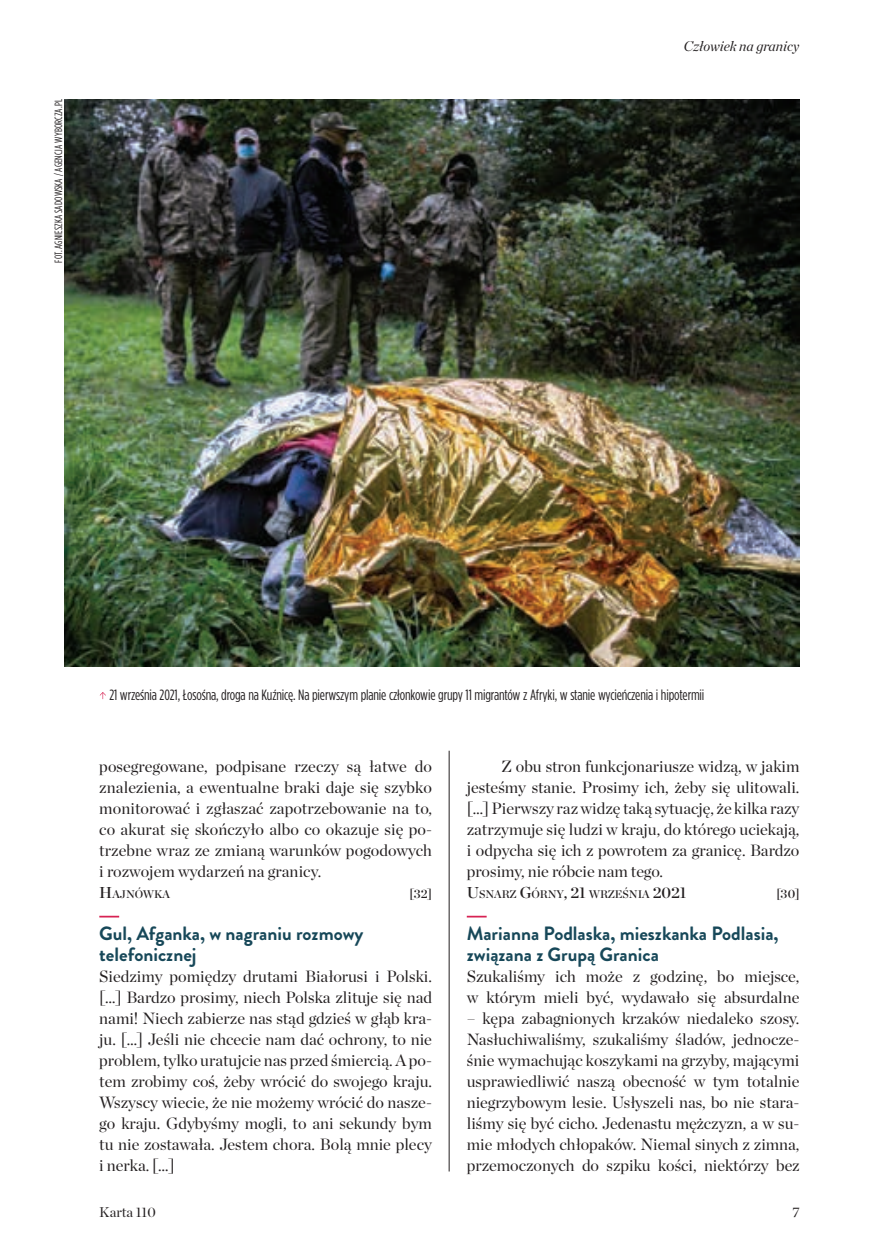
<style>
.page{position:relative;width:874px;height:1241px;background:#fff}
.page>*{position:absolute;margin:0;border:0;box-sizing:border-box;transform-origin:0 0}
.DATA-MIEJSCE_NAD{font:700 19.25px/21px "Brandon Grotesque";color:#174859}
.txt_szeryf{font:16.28px/21px "Chronicle Display";color:#231f20;text-align:justify}
.txt_szeryf_wcięcie{font:16.28px/21px "Chronicle Display";color:#231f20;text-align:justify}
.fotopodpis{font:14.88px "Gotham Condensed";letter-spacing:-.01em;color:#231f20}
.t1{font:italic 14px "Chronicle Display";color:#231f20}
.t2{font:14px "Chronicle Display";color:#231f20}
.data_pod{font:12.25px "Chronicle Display Semi";color:#231f20}
.data_pod-2{font:11.03px "Chronicle Display Semi";letter-spacing:-.005em;color:#231f20}
.fotocredit{font:10.5px "Gotham Condensed";letter-spacing:.01em;color:#231f20}
.s1{font-size:15.75px}
</style>
<div class="page">
<hr style="left:99px;top:915px;width:20px;height:2px;background:#d72253">
<hr style="left:466px;top:915px;width:20px;height:2px;background:#d72253">
<hr style="left:448px;top:750px;width:1px;height:421px;background:#231f20">
<img style="left:64px;top:99px;width:735px;height:567px">
<svg style="left:100px;top:692px;width:6px;height:7px"></svg>
<p class="fotocredit" style="left:52px;top:263px;width:165px;rotate:-90deg">FOT. AGNIESZKA SADOWSKA / AGENCJA WYBORCZA.PL</p>
<p class="t1" style="left:683px;top:35px;width:117px">Człowiek na granicy</p>
<p class="fotopodpis" style="left:109px;top:685px;width:596px">21 września 2021, Łosośna, droga na Kuźnicę. Na pierwszym planie członkowie grupy 11 migrantów z Afryki, w stanie wycieńczenia i hipotermii</p>
<p class="txt_szeryf_wcięcie" style="left:99px;top:754px;width:334px">posegregowane, podpisane rzeczy są łatwe do znalezienia, a ewentualne braki daje się szybko monitorować i zgłaszać zapotrzebowanie na to, co akurat się skończyło albo co okazuje się po&shy;trzebne wraz ze zmianą warunków pogodowych i rozwojem wydarzeń na granicy.</p>
<p class="data_pod-2" style="left:99px;top:885px;width:72px"><span class="s1">H</span>AJNÓWKA</p>
<p class="data_pod" style="left:409px;top:883px;width:24px">[32]</p>
<p class="DATA-MIEJSCE_NAD" style="left:99px;top:922px;width:265px">Gul, Afganka, w nagraniu rozmowy telefonicznej</p>
<p class="txt_szeryf" style="left:99px;top:964px;width:334px">Siedzimy pomiędzy drutami Białorusi i Polski. […] Bardzo prosimy, niech Polska zlituje się nad nami! Niech zabierze nas stąd gdzieś w głąb kra&shy;ju. […] Jeśli nie chcecie nam dać ochrony, to nie problem, tylko uratujcie nas przed śmiercią. A po&shy;tem zrobimy coś, żeby wrócić do swojego kraju.<br>Wszyscy wiecie, że nie możemy wrócić do nasze&shy;go kraju. Gdybyśmy mogli, to ani sekundy bym tu nie zostawała. Jestem chora. Bolą mnie plecy i nerka. […]</p>
<p class="txt_szeryf_wcięcie" style="left:466px;top:754px;width:334px;text-indent:35px">Z obu stron funkcjonariusze widzą, w jakim jesteśmy stanie. Prosimy ich, żeby się ulitowali. […] Pierwszy raz widzę taką sytuację, że kilka razy zatrzymuje się ludzi w kraju, do którego uciekają, i odpycha się ich z powrotem za granicę. Bardzo prosimy, nie róbcie nam tego.</p>
<p class="data_pod-2" style="left:466px;top:885px;width:221px"><span class="s1">U</span>SNARZ <span class="s1">G</span>ÓRNY<span class="s1">, 21</span> WRZEŚNIA <span class="s1">2021</span></p>
<p class="data_pod" style="left:776px;top:883px;width:25px">[30]</p>
<p class="DATA-MIEJSCE_NAD" style="left:466px;top:922px;width:313px">Marianna Podlaska, mieszkanka Podlasia, związana z Grupą Granica</p>
<p class="txt_szeryf" style="left:466px;top:964px;width:334px">Szukaliśmy ich może z godzinę, bo miejsce, w którym mieli być, wydawało się absurdalne</p>
<p class="txt_szeryf" style="left:466px;top:1006px;width:334px">– kępa zabagnionych krzaków niedaleko szosy.<br>Nasłuchiwaliśmy, szukaliśmy śladów, jednocze&shy;śnie wymachując koszykami na grzyby, mającymi usprawiedliwić naszą obecność w tym totalnie niegrzybowym lesie. Usłyszeli nas, bo nie stara&shy;liśmy się być cicho. Jedenastu mężczyzn, a w su&shy;mie młodych chłopaków. Niemal sinych z zimna, przemoczonych do szpiku kości, niektórzy bez</p>
<p class="t2" style="left:99px;top:1201px;width:58px">Karta 110</p>
<p class="t2" style="left:791px;top:1201px;width:9px">7</p>
</div>
